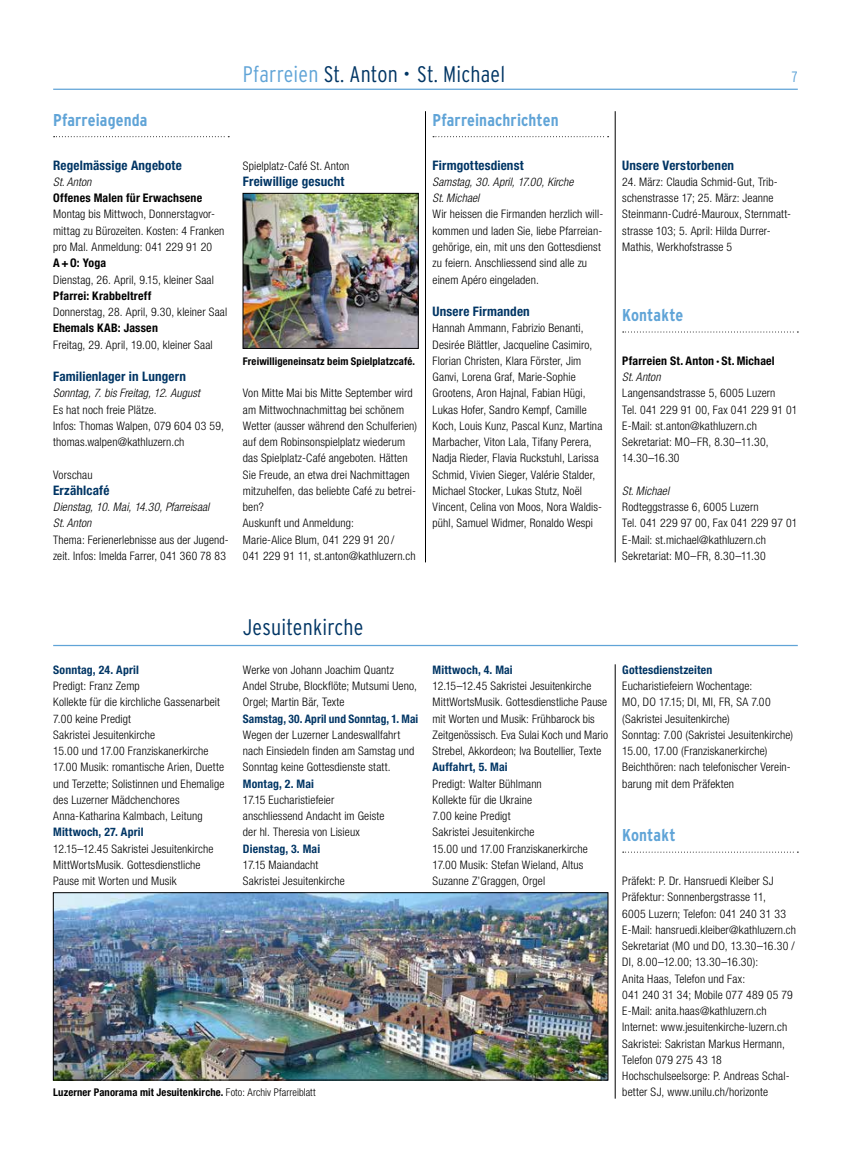
<style>
.page{position:relative;width:851px;height:1170px;background:#fff}
.page>*{position:absolute;margin:0;border:0;box-sizing:border-box;transform-origin:0 0}
.t1{font:300 condensed 22.5px "Interstate";letter-spacing:.01em;color:#003564}
.t2{font:700 condensed 17.12px "Interstate";letter-spacing:.01em;color:#60a4d7}
.t3{font:300 condensed 15px "Interstate";color:#60a4d7}
.t4{font:700 condensed 13.12px "Helvetica Neue LT Std";letter-spacing:.015em;color:#003564}
.t5{font:700 condensed 11.88px "Helvetica Neue LT Std";letter-spacing:.015em;color:#000}
.t6{font:300 condensed 11.75px/16.2px "Helvetica Neue LT Std";letter-spacing:.01em;color:#000}
.t7{font:700 condensed 11.75px "Helvetica Neue LT Std";letter-spacing:.015em;color:#003564}
.t8{font:italic 300 condensed 11.75px/16.2px "Helvetica Neue LT Std";letter-spacing:.01em;color:#000}
.t9{font:700 condensed 10.62px "Helvetica Neue LT Std";letter-spacing:.01em;color:#000}
.s1{color:#60a4d7}
.s2{font-weight:300}
</style>
<div class="page">
<img style="left:55px;top:894px;width:551px;height:184px">
<div style="left:53px;top:892px;width:555px;height:188px;border:1px solid #000"></div>
<hr style="left:53px;top:89px;width:744px;height:1px;background:#60a4d7">
<svg style="left:433px;top:136px;width:175px;height:1px"></svg>
<svg style="left:622px;top:331px;width:176px;height:1px"></svg>
<hr style="left:53px;top:644px;width:744px;height:2px;background:#60a4d7">
<svg style="left:622px;top:851px;width:176px;height:1px"></svg>
<hr style="left:615px;top:664px;width:1px;height:434px;background:#000">
<svg style="left:54px;top:136px;width:175px;height:1px"></svg>
<hr style="left:615px;top:111px;width:1px;height:451px;background:#000">
<hr style="left:425px;top:111px;width:1px;height:451px;background:#000">
<img style="left:245px;top:195px;width:171px;height:151px">
<div style="left:243px;top:193px;width:175px;height:155px;border:1px solid #000"></div>
<h2 class="t2" style="left:53px;top:110px;width:96px">Pfarreiagenda</h2>
<p class="t4" style="left:53px;top:157px;width:130px">Regelmässige Angebote</p>
<p class="t8" style="left:53px;top:174px;width:40px">St. Anton</p>
<p class="t5" style="left:53px;top:191px;width:150px">Offenes Malen für Erwachsene</p>
<p class="t6" style="left:53px;top:206px;width:173px">Montag bis Mittwoch, Donnerstagvor&shy;mittag zu Bürozeiten. Kosten: 4 Franken pro Mal. Anmeldung: 041 229 91 20</p>
<p class="t5" style="left:53px;top:256px;width:55px">A+O: Yoga</p>
<p class="t6" style="left:53px;top:271px;width:162px">Dienstag, 26. April, 9.15, kleiner Saal</p>
<p class="t5" style="left:53px;top:288px;width:100px">Pfarrei: Krabbeltreff</p>
<p class="t6" style="left:53px;top:303px;width:175px">Donnerstag, 28. April, 9.30, kleiner Saal</p>
<p class="t5" style="left:53px;top:321px;width:106px">Ehemals KAB: Jassen</p>
<p class="t6" style="left:53px;top:336px;width:161px">Freitag, 29. April, 19.00, kleiner Saal</p>
<p class="t4" style="left:53px;top:368px;width:134px">Familienlager in Lungern</p>
<p class="t8" style="left:53px;top:385px;width:148px">Sonntag, 7. bis Freitag, 12. August</p>
<p class="t6" style="left:53px;top:401px;width:172px">Es hat noch freie Plätze.<br>Infos: Thomas Walpen, 079 604 03 59, thomas.walpen@kathluzern.ch</p>
<p class="t6" style="left:53px;top:466px;width:41px">Vorschau</p>
<p class="t4" style="left:53px;top:482px;width:58px">Erzählcafé</p>
<p class="t8" style="left:53px;top:499px;width:158px">Dienstag, 10. Mai, 14.30, Pfarreisaal<br>St. Anton</p>
<p class="t6" style="left:53px;top:531px;width:177px">Thema: Ferienerlebnisse aus der Jugend&shy;zeit. Infos: Imelda Farrer, 041 360 78 83</p>
<h1 class="t1" style="left:243px;top:62px;width:264px"><span class="s1">Pfarreien</span> St. Anton • St. Michael</h1>
<p class="t3" style="left:791px;top:68px;width:8px">7</p>
<h2 class="t2" style="left:432px;top:110px;width:127px">Pfarreinachrichten</h2>
<p class="t4" style="left:432px;top:157px;width:93px">Firmgottesdienst</p>
<p class="t8" style="left:432px;top:174px;width:142px">Samstag, 30. April, 17.00, Kirche<br>St. Michael</p>
<p class="t6" style="left:432px;top:206px;width:172px">Wir heissen die Firmanden herzlich will&shy;kommen und laden Sie, liebe Pfarreian&shy;gehörige, ein, mit uns den Gottesdienst zu feiern. Anschliessend sind alle zu einem Apéro eingeladen.</p>
<p class="t4" style="left:432px;top:303px;width:99px">Unsere Firmanden</p>
<p class="t6" style="left:432px;top:320px;width:171px">Hannah Ammann, Fabrizio Benanti, Desirée Blättler, Jacqueline Casimiro, Florian Christen, Klara Förster, Jim Ganvi, Lorena Graf, Marie-Sophie Grootens, Aron Hajnal, Fabian Hügi, Lukas Hofer, Sandro Kempf, Camille Koch, Louis Kunz, Pascal Kunz, Martina Marbacher, Viton Lala, Tifany Perera, Nadja Rieder, Flavia Ruckstuhl, Larissa Schmid, Vivien Sieger, Valérie Stalder, Michael Stocker, Lukas Stutz, Noël Vincent, Celina von Moos, Nora Waldis&shy;pühl, Samuel Widmer, Ronaldo Wespi</p>
<p class="t4" style="left:622px;top:157px;width:113px">Unsere Verstorbenen</p>
<p class="t6" style="left:622px;top:173px;width:170px">24. März: Claudia Schmid-Gut, Trib&shy;schenstrasse 17; 25. März: Jeanne Steinmann-Cudré-Mauroux, Sternmatt&shy;strasse 103; 5. April: Hilda Durrer-Mathis, Werkhofstrasse 5</p>
<p class="t6" style="left:243px;top:157px;width:108px">Spielplatz-Café St. Anton</p>
<p class="t4" style="left:243px;top:173px;width:103px">Freiwillige gesucht</p>
<h2 class="t2" style="left:622px;top:305px;width:63px">Kontakte</h2>
<p class="t5" style="left:622px;top:353px;width:154px">Pfarreien St. Anton ∙ St. Michael</p>
<p class="t8" style="left:622px;top:369px;width:40px">St. Anton</p>
<p class="t6" style="left:622px;top:385px;width:177px">Langensandstrasse 5, 6005 Luzern<br>Tel. 041 229 91 00, Fax 041 229 91 01<br>E-Mail: st.anton@kathluzern.ch<br>Sekretariat: MO–FR, 8.30–11.30,<br>14.30–16.30</p>
<p class="t8" style="left:622px;top:483px;width:48px">St. Michael</p>
<p class="t6" style="left:622px;top:498px;width:177px">Rodteggstrasse 6, 6005 Luzern<br>Tel. 041 229 97 00, Fax 041 229 97 01<br>E-Mail: st.michael@kathluzern.ch Sekretariat: MO–FR, 8.30–11.30</p>
<p class="t9" style="left:243px;top:354px;width:173px">Freiwilligeneinsatz beim Spielplatzcafé.</p>
<p class="t6" style="left:243px;top:385px;width:176px">Von Mitte Mai bis Mitte September wird am Mittwochnachmittag bei schönem Wetter (ausser während den Schulferien) auf dem Robinsonspielplatz wiederum das Spielplatz-Café angeboten. Hätten Sie Freude, an etwa drei Nachmittagen mitzuhelfen, das beliebte Café zu betrei&shy;ben?<br>Auskunft und Anmeldung:<br>Marie-Alice Blum, 041 229 91 20 /<br>041 229 91 11, st.anton@kathluzern.ch</p>
<h1 class="t1" style="left:243px;top:614px;width:122px">Jesuitenkirche</h1>
<p class="t7" style="left:53px;top:662px;width:87px">Sonntag, 24. April</p>
<p class="t6" style="left:53px;top:677px;width:173px">Predigt: Franz Zemp<br>Kollekte für die kirchliche Gassenarbeit<br>7.00 keine Predigt<br>Sakristei Jesuitenkirche<br>15.00 und 17.00 Franziskanerkirche<br>17.00 Musik: romantische Arien, Duette und Terzette; Solistinnen und Ehemalige des Luzerner Mädchenchores<br>Anna-Katharina Kalmbach, Leitung</p>
<p class="t7" style="left:53px;top:825px;width:92px">Mittwoch, 27. April</p>
<p class="t6" style="left:53px;top:840px;width:162px">12.15–12.45 Sakristei Jesuitenkirche<br>MittWortsMusik. Gottesdienstliche<br>Pause mit Worten und Musik</p>
<p class="t6" style="left:243px;top:661px;width:175px">Werke von Johann Joachim Quantz<br>Andel Strube, Blockflöte; Mutsumi Ueno,<br>Orgel; Martin Bär, Texte</p>
<p class="t7" style="left:243px;top:711px;width:177px">Samstag, 30. April und Sonntag, 1. Mai</p>
<p class="t6" style="left:243px;top:726px;width:173px">Wegen der Luzerner Landeswallfahrt nach Einsiedeln finden am Samstag und<br>Sonntag keine Gottesdienste statt.</p>
<p class="t7" style="left:243px;top:776px;width:73px">Montag, 2. Mai</p>
<p class="t6" style="left:243px;top:791px;width:143px">17.15 Eucharistiefeier anschliessend Andacht im Geiste der hl. Theresia von Lisieux</p>
<p class="t7" style="left:243px;top:841px;width:79px">Dienstag, 3. Mai</p>
<p class="t6" style="left:243px;top:856px;width:103px">17.15 Maiandacht<br>Sakristei Jesuitenkirche</p>
<p class="t9" style="left:53px;top:1086px;width:264px">Luzerner Panorama mit Jesuitenkirche. <span class="s2">Foto: Archiv Pfarreiblatt</span></p>
<p class="t7" style="left:432px;top:662px;width:82px">Mittwoch, 4. Mai</p>
<p class="t6" style="left:432px;top:677px;width:177px">12.15–12.45 Sakristei Jesuitenkirche MittWortsMusik. Gottesdienstliche Pause mit Worten und Musik: Frühbarock bis Zeitgenössisch. Eva Sulai Koch und Mario Strebel, Akkordeon; Iva Boutellier, Texte</p>
<p class="t7" style="left:432px;top:760px;width:76px">Auffahrt, 5. Mai</p>
<p class="t6" style="left:432px;top:775px;width:157px">Predigt: Walter Bühlmann<br>Kollekte für die Ukraine<br>7.00 keine Predigt<br>Sakristei Jesuitenkirche<br>15.00 und 17.00 Franziskanerkirche<br>17.00 Musik: Stefan Wieland, Altus<br>Suzanne Z’Graggen, Orgel</p>
<p class="t7" style="left:622px;top:662px;width:92px">Gottesdienstzeiten</p>
<p class="t6" style="left:622px;top:677px;width:172px">Eucharistiefeiern Wochentage:<br>MO, DO 17.15; DI, MI, FR, SA 7.00 (Sakristei Jesuitenkirche)<br>Sonntag: 7.00 (Sakristei Jesuitenkirche)<br>15.00, 17.00 (Franziskanerkirche)<br>Beichthören: nach telefonischer Verein&shy;barung mit dem Präfekten</p>
<h2 class="t2" style="left:622px;top:825px;width:55px">Kontakt</h2>
<p class="t6" style="left:622px;top:872px;width:175px">Präfekt: P. Dr. Hansruedi Kleiber SJ Präfektur: Sonnenbergstrasse 11,<br>6005 Luzern; Telefon: 041 240 31 33<br>E-Mail: hansruedi.kleiber@kathluzern.ch Sekretariat (MO und DO, 13.30–16.30 / DI, 8.00–12.00; 13.30–16.30):<br>Anita Haas, Telefon und Fax:<br>041 240 31 34; Mobile 077 489 05 79<br>E-Mail: anita.haas@kathluzern.ch Internet: www.jesuitenkirche-luzern.ch Sakristei: Sakristan Markus Hermann, Telefon 079 275 43 18<br>Hochschulseelsorge: P. Andreas Schal&shy;better SJ, www.unilu.ch/horizonte</p>
</div>
